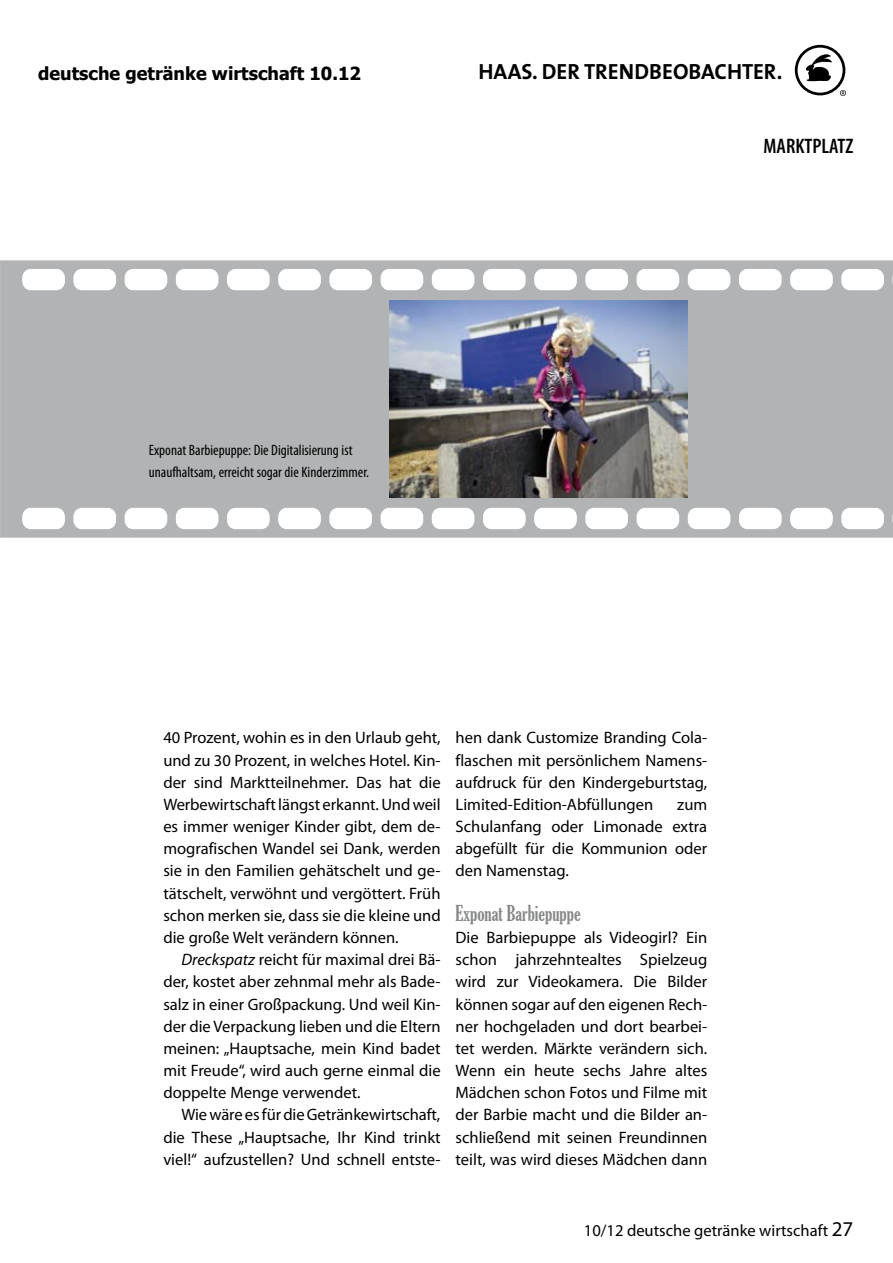
<style>
.page{position:relative;width:893px;height:1263px;background:#fff}
.page>*{position:absolute;margin:0;border:0;box-sizing:border-box;transform-origin:0 0}
.t1{font:22.05px "The Sans Bold Caps";color:#000}
.t2{font:extra-condensed 21px "Gloucester";color:#87888a}
.t3{font:600 condensed 21px "Myriad Pro";color:#000}
.t4{font:700 18px "Tahoma";color:#000}
.t5{font:16.5px/22.2px "Myriad Pro";color:#000;text-align:justify}
.t6{font:condensed 15px/22.2px "Myriad Pro";color:#000}
.s1{font-style:italic}
.s2{font-size:21px}
</style>
<div class="page">
<svg style="left:795px;top:45px;width:51px;height:51px"></svg>
<svg style="left:1px;top:260px;width:892px;height:278px;fill:#b1b3b4"></svg>
<img style="left:389px;top:301px;width:299px;height:196px">
<svg style="left:0;top:260px;width:1px;height:278px"></svg>
<p class="t4" style="left:38px;top:60px;width:324px">deutsche getränke wirtschaft 10.12</p>
<h1 class="t1" style="left:478px;top:53px;width:306px">HAAS. DER TRENDBEOBACHTER.</h1>
<p class="t3" style="left:764px;top:133px;width:91px">MARKTPLATZ</p>
<p class="t6" style="left:149px;top:439px;width:222px">Exponat Barbiepuppe: Die Digitalisierung ist unaufhaltsam, erreicht sogar die Kinderzimmer.</p>
<p class="t5" style="left:163px;top:726px;width:279px">40 Prozent, wohin es in den Urlaub geht, und zu 30 Prozent, in welches Hotel. Kin&shy;der sind Marktteilnehmer. Das hat die Werbewirtschaft längst erkannt. Und weil es immer weniger Kinder gibt, dem de&shy;mografischen Wandel sei Dank, werden sie in den Familien gehätschelt und ge&shy;tätschelt, verwöhnt und vergöttert. Früh schon merken sie, dass sie die kleine und die große Welt verändern können.</p>
<p class="t5" style="left:163px;top:948px;width:279px;text-indent:18px"><span class="s1">Dreckspatz</span> reicht für maximal drei Bä&shy;der, kostet aber zehnmal mehr als Bade&shy;salz in einer Großpackung. Und weil Kin&shy;der die Verpackung lieben und die Eltern meinen: „Hauptsache, mein Kind badet mit Freude“, wird auch gerne einmal die doppelte Menge verwendet.</p>
<p class="t5" style="left:163px;top:1103px;width:279px;text-indent:18px">Wie wäre es für die Getränkewirtschaft, die These „Hauptsache, Ihr Kind trinkt viel!“ aufzustellen? Und schnell entste-</p>
<p class="t5" style="left:456px;top:726px;width:253px">hen dank Customize Branding Cola&shy;flaschen mit persönlichem Namens&shy;aufdruck für den Kindergeburtstag, Limited-Edition-Abfüllungen</p>
<p class="t5" style="left:456px;top:793px;width:253px;text-indent:222px">zum Schulanfang oder Limonade extra abgefüllt für die Kommunion oder den Namenstag.</p>
<p class="t2" style="left:456px;top:901px;width:127px">Exponat Barbiepuppe</p>
<p class="t5" style="left:456px;top:926px;width:253px">Die Barbiepuppe als Videogirl? Ein schon jahrzehntealtes Spielzeug wird zur Videokamera. Die Bilder können sogar auf den eigenen Rech&shy;ner hochgeladen und dort bearbei&shy;tet werden. Märkte verändern sich.<br>Wenn ein heute sechs Jahre altes Mädchen schon Fotos und Filme mit der Barbie macht und die Bilder an&shy;schließend mit seinen Freundinnen teilt, was wird dieses Mädchen dann</p>
<p class="t5" style="left:584px;top:1219px;width:271px">10/12 deutsche getränke wirtschaft <span class="s2">27</span></p>
</div>
